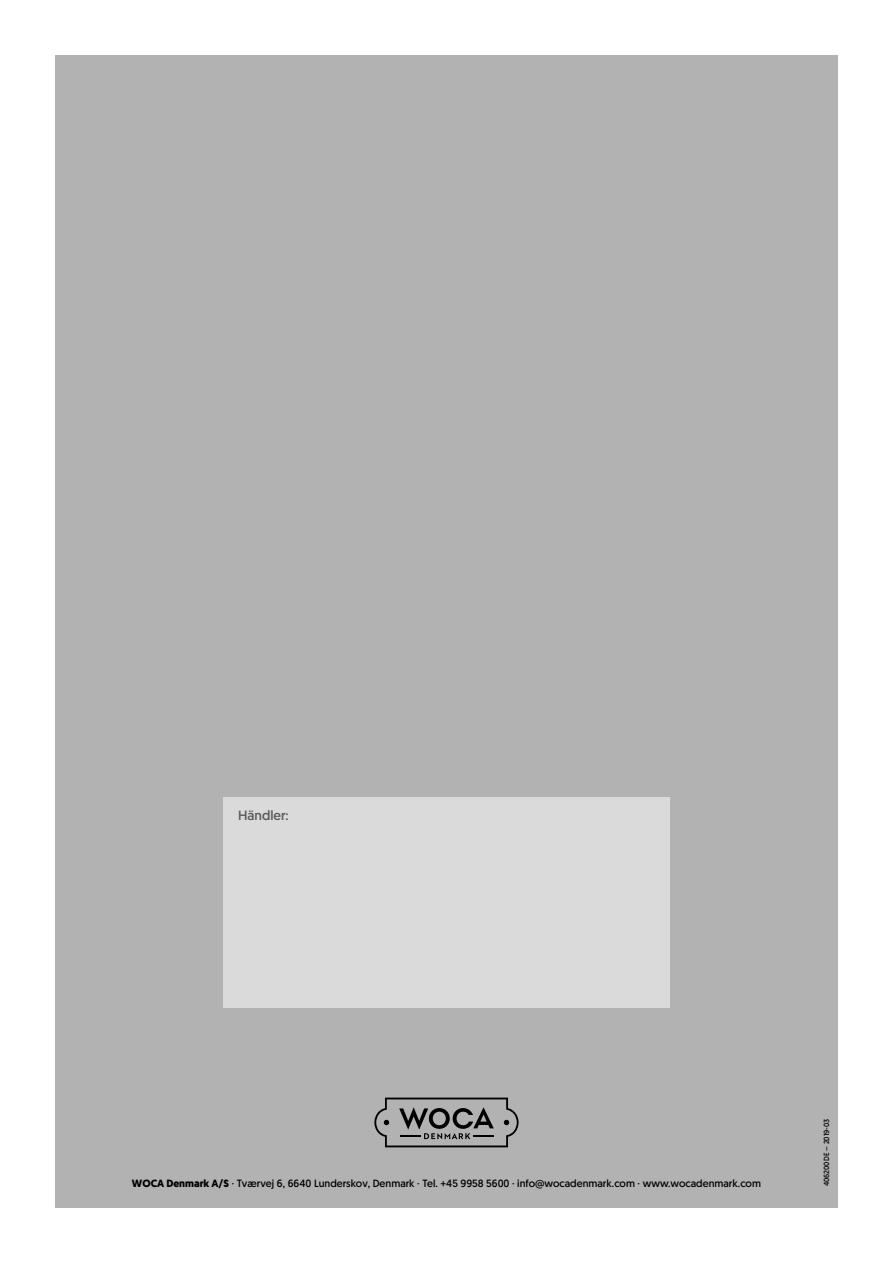
<style>
.page{position:relative;width:893px;height:1263px;background:#fff}
.page>*{position:absolute;margin:0;border:0;box-sizing:border-box;transform-origin:0 0}
.t1{font:13.5px "Geomanist";color:#575756}
.t2{font:10.5px "Geomanist";color:#000}
.t3{font:7.5px "Geomanist";color:#000}
.s1{font-weight:700}
</style>
<div class="page">
<div style="left:55px;top:55px;width:783px;height:1153px;background:#b2b2b2"></div>
<svg style="left:374px;top:1097px;width:145px;height:50px"></svg>
<div style="left:223px;top:797px;width:447px;height:211px;background:#dadada"></div>
<p class="t1" style="left:238px;top:807px;width:52px">Händler:</p>
<p class="t2" style="left:132px;top:1176px;width:630px"><span class="s1">WOCA Denmark A/S</span> · Tværvej 6, 6640 Lunderskov, Denmark · Tel. +45 9958 5600 · info@wocadenmark.com · www.wocadenmark.com</p>
<p class="t3" style="left:822px;top:1186px;width:69px;rotate:-90deg">406200DE – 2019-03</p>
</div>
